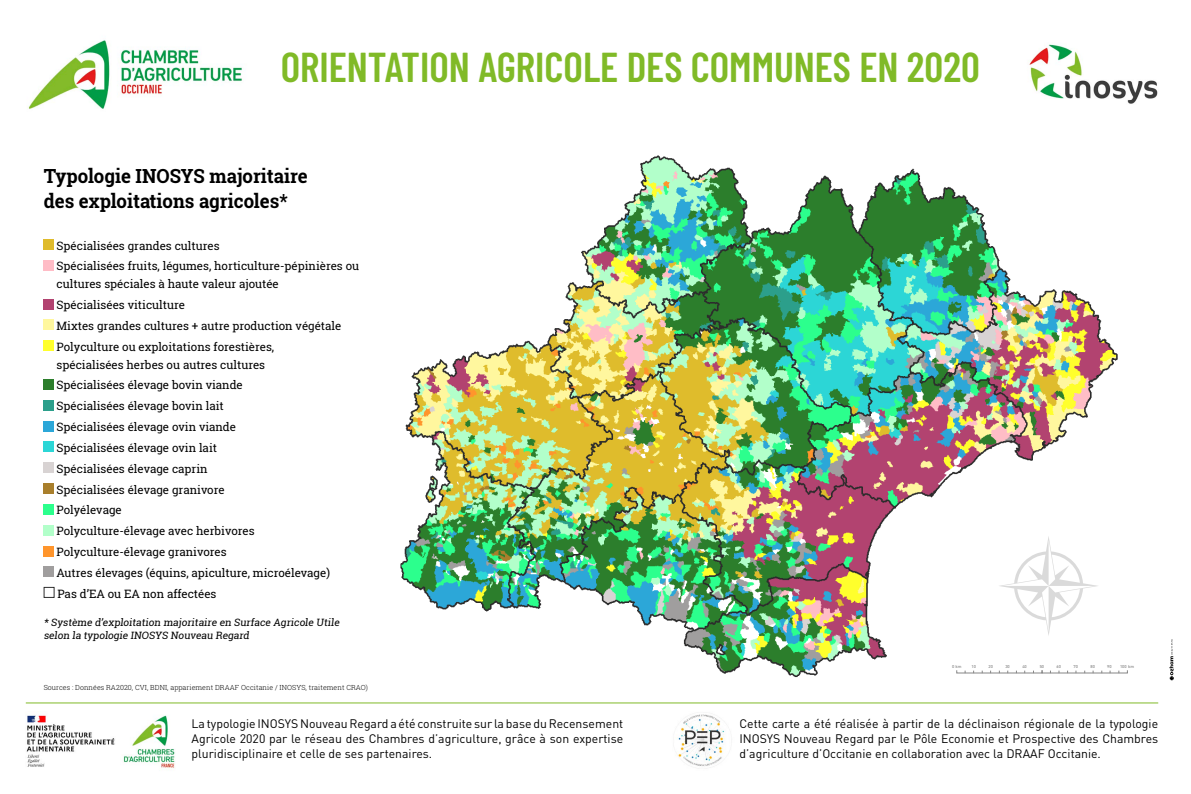
<style>
.page{position:relative;width:1191px;height:794px;background:#fff}
.page>*{position:absolute;margin:0;border:0;box-sizing:border-box;transform-origin:0 0}
.t1{font:600 41.65px "Barlow Condensed";color:#80ba27}
.t2{font:700 19.46px/25.5px "Roboto Slab";color:#000;scale:.96 1}
.t3{font:12.25px/15px "DIN";color:#000;text-align:justify}
.t4{font:11.55px/20.8px "Roboto Slab";color:#000}
.t5{font:10.15px/12.9px "Roboto Slab";color:#000}
.t6{font:300 7px "Roboto Slab";letter-spacing:.01em;color:#000}
.t7{font:500 4.2px "DIN";color:#878787}
</style>
<div class="page">
<img style="left:400px;top:155px;width:728px;height:523px">
<div style="left:44px;top:239px;width:10px;height:11px;background:#dfbb2c"></div>
<div style="left:44px;top:260px;width:10px;height:10px;background:#ffbcc6"></div>
<div style="left:44px;top:299px;width:10px;height:10px;background:#b24370"></div>
<div style="left:44px;top:320px;width:10px;height:10px;background:#fff79e"></div>
<div style="left:44px;top:341px;width:10px;height:10px;background:#ffff2c"></div>
<div style="left:44px;top:379px;width:10px;height:10px;background:#2c7e2c"></div>
<div style="left:44px;top:400px;width:10px;height:10px;background:#2c9f8b"></div>
<div style="left:44px;top:421px;width:10px;height:10px;background:#2ca7d8"></div>
<div style="left:44px;top:442px;width:10px;height:10px;background:#2cd6d6"></div>
<div style="left:44px;top:463px;width:10px;height:10px;background:#d8d3d3"></div>
<div style="left:44px;top:483px;width:10px;height:10px;background:#a97f2c"></div>
<div style="left:44px;top:504px;width:10px;height:10px;background:#2cff8d"></div>
<div style="left:44px;top:525px;width:10px;height:10px;background:#b2ffca"></div>
<div style="left:44px;top:546px;width:10px;height:10px;background:#ff952c"></div>
<div style="left:44px;top:567px;width:10px;height:10px;background:#a09e9e"></div>
<div style="left:44px;top:587px;width:10px;height:11px;border:1px solid #000"></div>
<img style="left:123px;top:715px;width:52px;height:54px">
<img style="left:676px;top:714px;width:49px;height:52px">
<img style="left:1028px;top:44px;width:130px;height:60px">
<img style="left:28px;top:40px;width:215px;height:69px">
<img style="left:26px;top:715px;width:89px;height:52px">
<hr style="left:26px;top:702px;width:1132px;height:1px;background:#80ba27">
<svg style="left:1169px;top:639px;width:5px;height:41px"></svg>
<div style="left:1042px;top:670px;width:85px;height:3px;border:1px solid #878787"></div>
<div style="left:956px;top:670px;width:86px;height:3px;border:1px solid #878787"></div>
<svg style="left:998px;top:535px;width:100px;height:101px"></svg>
<h1 class="t1" style="left:281px;top:38px;width:700px">ORIENTATION AGRICOLE DES COMMUNES EN 2020</h1>
<h2 class="t2" style="left:44px;top:162px;width:276px">Typologie INOSYS majoritaire des exploitations agricoles*</h2>
<p class="t4" style="left:57px;top:235px;width:304px">Spécialisées grandes cultures<br>Spécialisées fruits, légumes, horticulture-pépinières ou</p>
<p class="t4" style="left:57px;top:273px;width:286px">cultures spéciales à haute valeur ajoutée Spécialisées viticulture<br>Mixtes grandes cultures + autre production végétale Polyculture ou exploitations forestières,</p>
<p class="t4" style="left:57px;top:354px;width:275px">spécialisées herbes ou autres cultures Spécialisées élevage bovin viande<br>Spécialisées élevage bovin lait<br>Spécialisées élevage ovin viande<br>Spécialisées élevage ovin lait<br>Spécialisées élevage caprin<br>Spécialisées élevage granivore<br>Polyélevage<br>Polyculture-élevage avec herbivores Polyculture-élevage granivores<br>Autres élevages (équins, apiculture, microélevage)<br>Pas d’EA ou EA non affectées</p>
<p class="t5" style="left:44px;top:615px;width:299px">* Système d’exploitation majoritaire en Surface Agricole Utile selon la typologie INOSYS Nouveau Regard</p>
<p class="t7" style="left:952px;top:663px;width:11px">0 km</p>
<p class="t7" style="left:971px;top:663px;width:6px">10</p>
<p class="t7" style="left:988px;top:663px;width:6px">20</p>
<p class="t7" style="left:1005px;top:663px;width:6px">30</p>
<p class="t7" style="left:1022px;top:663px;width:6px">40</p>
<p class="t7" style="left:1039px;top:663px;width:6px">50</p>
<p class="t7" style="left:1056px;top:663px;width:6px">60</p>
<p class="t7" style="left:1073px;top:663px;width:6px">70</p>
<p class="t7" style="left:1090px;top:663px;width:6px">80</p>
<p class="t7" style="left:1107px;top:663px;width:6px">90</p>
<p class="t7" style="left:1120px;top:663px;width:16px">100 km</p>
<p class="t6" style="left:44px;top:682px;width:326px">Sources : Données RA2020, CVI, BDNI, appariement DRAAF Occitanie / INOSYS, traitement CRAO)</p>
<p class="t3" style="left:191px;top:715px;width:433px">La typologie INOSYS Nouveau Regard a été construite sur la base du Recensement Agricole 2020 par le réseau des Chambres d’agriculture, grâce à son expertise pluridisciplinaire et celle de ses partenaires.</p>
<p class="t3" style="left:739px;top:715px;width:420px">Cette carte a été réalisée à partir de la déclinaison régionale de la typologie INOSYS Nouveau Regard par le Pôle Economie et Prospective des Chambres d’agriculture d’Occitanie en collaboration avec la DRAAF Occitanie.</p>
</div>
